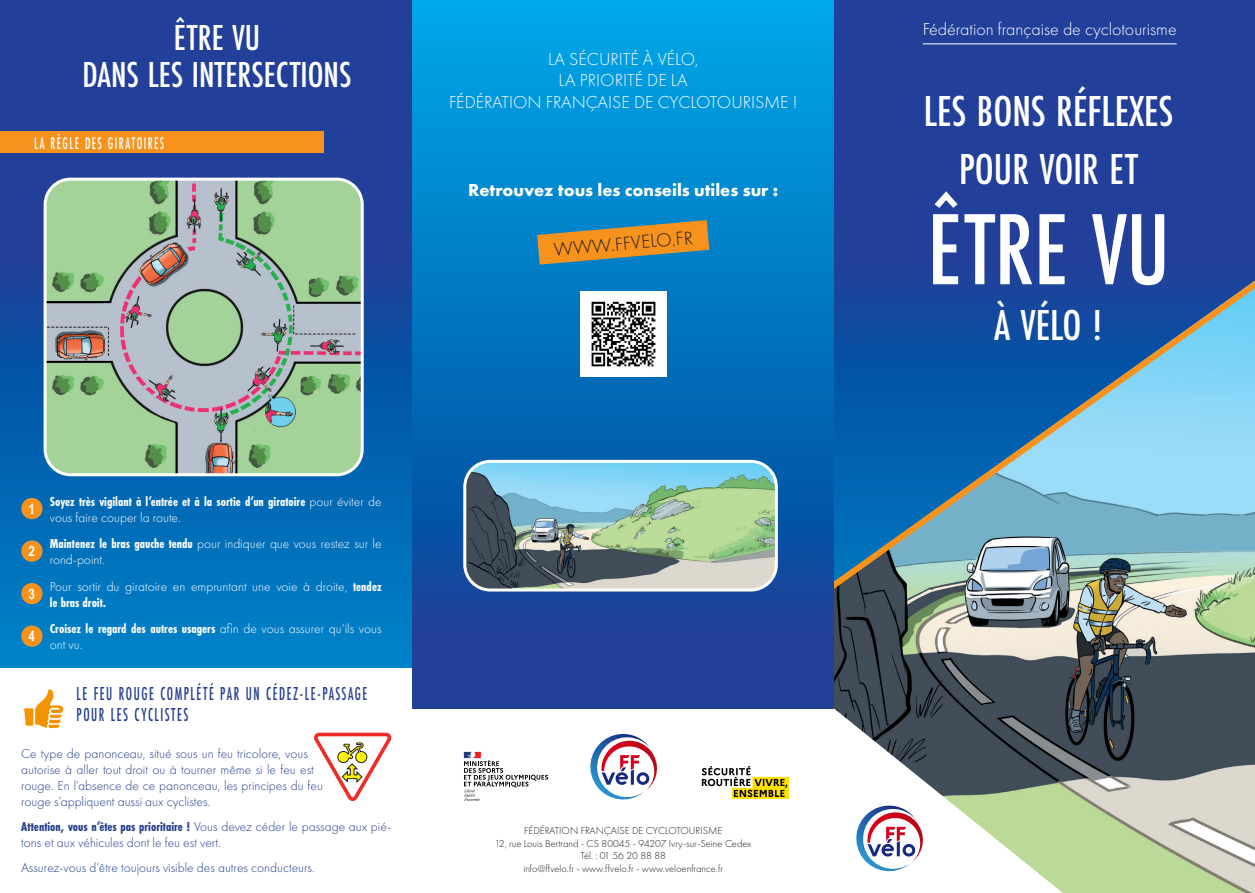
<style>
.page{position:relative;width:1255px;height:893px;background:#fff}
.page>*{position:absolute;margin:0;border:0;box-sizing:border-box;transform-origin:0 0}
.t1{font:500 105px "Futura PT Cond";color:#fff}
.t2{font:500 45px "Futura PT Cond";color:#fff}
.t3{font:500 37.5px/37.5px "Futura PT Cond";color:#fff;text-align:center}
.t4{font:500 19.5px/21px "Futura PT Cond";letter-spacing:.1em;color:#253f8e;scale:.77 1}
.t5{font:300 19.5px "Futura PT";color:#231f20}
.t6{font:300 18px/21.6px "Futura PT";color:#fff;text-align:center}
.t7{font:700 18px "Futura PT";color:#fff}
.t8{font:500 17.55px "Futura PT Cond";letter-spacing:.1em;color:#fff;scale:.77 1}
.t9{font:700 14.25px "Arial Narrow";color:#fff}
.t10{font:300 13.5px/16.2px "Futura PT";color:#253f8e}
.t11{font:300 13.5px/16.2px "Futura PT";color:#fff}
.t12{font:700 13.5px "Futura PT Cond";color:#fff}
.t13{font:700 13.5px "Futura PT Cond";color:#253f8e}
.t14{font:300 10.5px/12.6px "Futura PT";color:#231f20;text-align:center}
.s1{font-family:"Futura PT";font-weight:300}
.s2{font-family:"Futura PT Cond";font-weight:700}
</style>
<div class="page">
<div style="left:825px;top:0;width:429px;height:649px;background:#223f99"></div>
<img style="left:833px;top:596px;width:421px;height:297px">
<hr style="left:922px;top:43px;width:254px;height:1px;background:#fff">
<svg style="left:833px;top:246px;width:421px;height:350px"></svg>
<svg style="left:852px;top:805px;width:74px;height:70px"></svg>
<svg style="left:0;top:0;width:412px;height:668px;background:#1059ab"></svg>
<div style="left:0;top:132px;width:324px;height:21px;background:#f7931d"></div>
<img style="left:45px;top:179px;width:317px;height:296px">
<div style="left:44px;top:178px;width:320px;height:298px;border:3px solid #fff;border-radius:26px"></div>
<div style="left:21px;top:498px;width:22px;height:21px;background:#f7931d;border-radius:50%"></div>
<div style="left:21px;top:540px;width:22px;height:22px;background:#f7931d;border-radius:50%"></div>
<div style="left:21px;top:583px;width:22px;height:21px;background:#f7931d;border-radius:50%"></div>
<div style="left:21px;top:625px;width:22px;height:22px;background:#f7931d;border-radius:50%"></div>
<svg style="left:314px;top:732px;width:78px;height:69px"></svg>
<svg style="left:24px;top:689px;width:40px;height:39px"></svg>
<div style="left:412px;top:0;width:421px;height:708px;background:linear-gradient(to bottom,#00a8e7,#173790)"></div>
<svg style="left:590px;top:734px;width:67px;height:66px"></svg>
<svg style="left:701px;top:766px;width:88px;height:33px"></svg>
<svg style="left:464px;top:752px;width:84px;height:49px"></svg>
<svg style="left:537px;top:220px;width:172px;height:45px;background:#a18c58"></svg>
<img style="left:580px;top:291px;width:86px;height:86px">
<div style="left:645px;top:368px;width:11px;height:5px;background:#fff"></div>
<img style="left:465px;top:461px;width:311px;height:129px">
<div style="left:463px;top:460px;width:314px;height:131px;border:3px solid #fff;border-radius:26px"></div>
<h3 class="t3" style="left:82px;top:19px;width:270px">ÊTRE VU<br>DANS LES INTERSECTIONS</h3>
<p class="t8" style="left:34px;top:132px;width:171px">LA RÈGLE DES GIRATOIRES</p>
<h3 class="t6" style="left:449px;top:48px;width:350px">LA SÉCURITÉ À VÉLO,<br>LA PRIORITÉ DE LA<br>FÉDÉRATION FRANÇAISE DE CYCLOTOURISME !</h3>
<h3 class="t7" style="left:468px;top:179px;width:311px">Retrouvez tous les conseils utiles sur :</h3>
<h3 class="t5" style="left:553px;top:238px;width:141px;rotate:-5deg">WWW.FFVELO.FR</h3>
<p class="t9" style="left:29px;top:498px;width:8px">1</p>
<p class="t12" style="left:50px;top:493px;width:333px">Soyez très vigilant à l’entrée et à la sortie d’un giratoire <span class="s1">pour éviter de</span></p>
<p class="t11" style="left:50px;top:509px;width:133px">vous faire couper la route.</p>
<p class="t9" style="left:29px;top:540px;width:8px">2</p>
<p class="t11" style="left:50px;top:536px;width:333px"><span class="s2">Maintenez le bras gauche tendu</span> pour indiquer que vous restez sur le rond-point.</p>
<p class="t9" style="left:29px;top:583px;width:8px">3</p>
<p class="t11" style="left:50px;top:578px;width:333px">Pour sortir du giratoire en empruntant une voie à droite, <span class="s2">tendez</span></p>
<p class="t12" style="left:50px;top:595px;width:58px">le bras droit.</p>
<p class="t9" style="left:29px;top:625px;width:8px">4</p>
<p class="t12" style="left:50px;top:621px;width:333px">Croisez le regard des autres usagers <span class="s1">afin de vous assurer qu’ils vous</span></p>
<p class="t11" style="left:50px;top:637px;width:34px">ont vu.</p>
<h3 class="t4" style="left:77px;top:683px;width:379px">LE FEU ROUGE COMPLÉTÉ PAR UN CÉDEZ-LE-PASSAGE<br>POUR LES CYCLISTES</h3>
<p class="t10" style="left:21px;top:745px;width:303px">Ce type de panonceau, situé sous un feu tricolore, vous autorise à aller tout droit ou à tourner même si le feu est rouge. En l’absence de ce panonceau, les principes du feu rouge s’appliquent aussi aux cyclistes.</p>
<p class="t13" style="left:21px;top:818px;width:371px">Attention, vous n’êtes pas prioritaire ! <span class="s1">Vous devez céder le passage aux pié-</span></p>
<p class="t10" style="left:21px;top:830px;width:295px;line-height:24.8px">tons et aux véhicules dont le feu est vert.<br>Assurez-vous d’être toujours visible des autres conducteurs.</p>
<p class="t14" style="left:495px;top:824px;width:258px">FÉDÉRATION FRANÇAISE DE CYCLOTOURISME<br>12, rue Louis Bertrand - CS 80045 - 94207 Ivry-sur-Seine Cedex Tél. : 01 56 20 88 88<br>info@ffvelo.fr - www.ffvelo.fr - www.veloenfrance.fr</p>
<h3 class="t6" style="left:922px;top:18px;width:255px">Fédération française de cyclotourisme</h3>
<h2 class="t2" style="left:923px;top:84px;width:251px">LES BONS RÉFLEXES</h2>
<h2 class="t2" style="left:959px;top:143px;width:181px">POUR VOIR ET</h2>
<h1 class="t1" style="left:927px;top:188px;width:243px">ÊTRE VU</h1>
<h2 class="t2" style="left:994px;top:299px;width:110px">À VÉLO !</h2>
</div>
